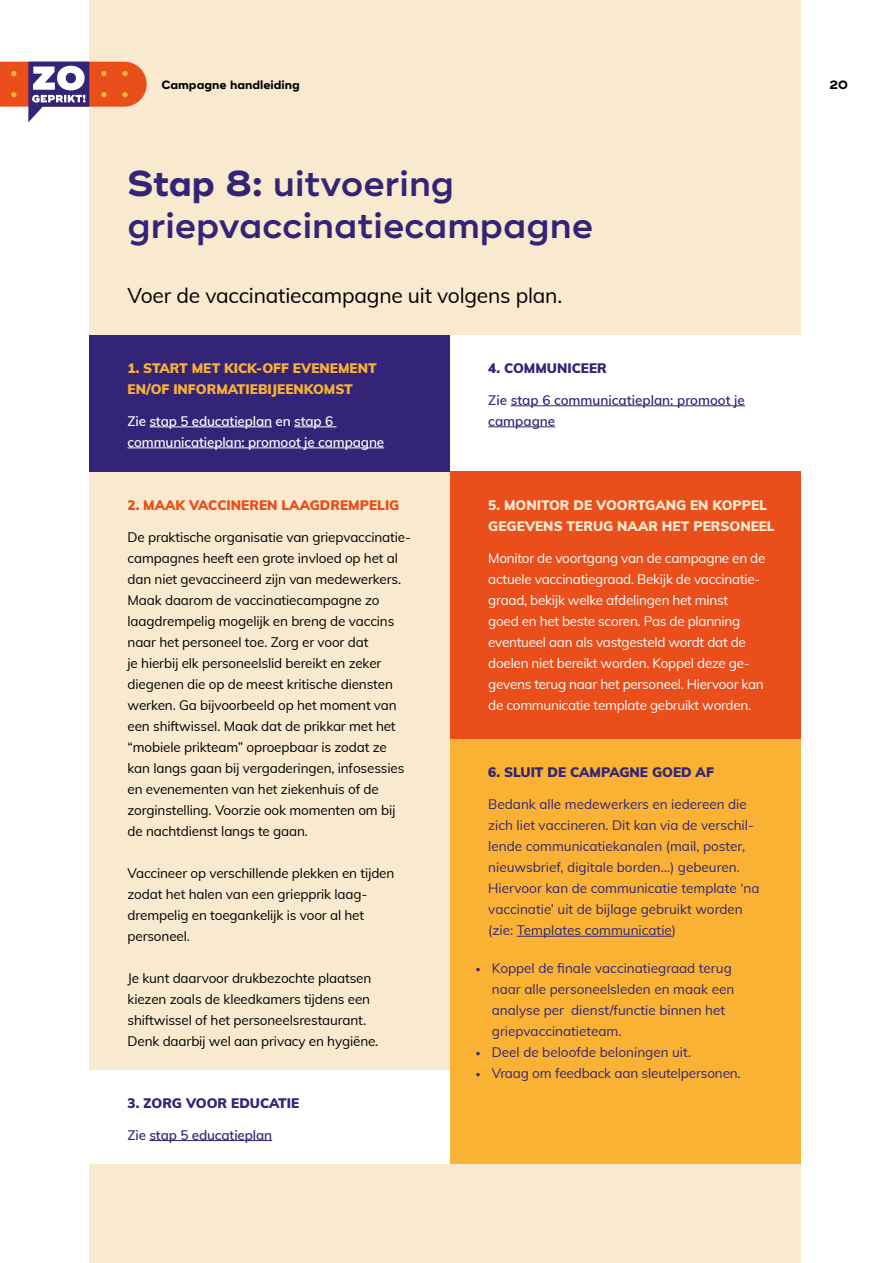
<style>
.page{position:relative;width:893px;height:1263px;background:#fff}
.page>*{position:absolute;margin:0;border:0;box-sizing:border-box;transform-origin:0 0}
.Koppen{font:600 36px/42px "Ridley Grotesk";color:#332477}
.Inleiding{font:21px "Muli";letter-spacing:-.01em;color:#000}
.Plate_tekst{font:13.5px/21px "Muli";letter-spacing:-.01em;color:#000}
.Plate_tekst-2{font:13.5px/21px "Muli";color:#332477}
.P_-_Opsommingen{font:13.5px/21px "Muli";letter-spacing:-.02em;color:#fff}
.Plate_tekst-3{font:600 13.5px/21px "Muli";color:#332477}
.Plate_tekst-4{font:600 13.5px/21px "Muli";letter-spacing:-.01em;color:#fff}
.Koppen-2{font:900 13.5px/21px "Muli";color:#f9e9ce}
.Koppen-3{font:900 13.5px "Muli";color:#332477}
.Koppen-4{font:900 13.5px/21px "Muli";color:#f9b234}
.Koppen-5{font:900 13.5px "Muli";color:#e94e1b}
.t1{font:700 12px "Ridley Grotesk";color:#000}
.s1{font-weight:700}
.s2{font-family:"Athelas"}
</style>
<div class="page">
<div style="left:89px;top:335px;width:361px;height:176px;background:#332477"></div>
<div style="left:89px;top:1px;width:712px;height:334px;background:#f9e9ce"></div>
<hr style="left:149px;top:426px;width:123px;height:1px;background:#fff">
<hr style="left:294px;top:426px;width:42px;height:1px;background:#fff">
<hr style="left:128px;top:447px;width:256px;height:1px;background:#fff">
<hr style="left:511px;top:405px;width:234px;height:1px;background:#332477">
<hr style="left:488px;top:426px;width:67px;height:1px;background:#332477">
<div style="left:89px;top:472px;width:361px;height:658px;background:#f9e9ce"></div>
<div style="left:450px;top:471px;width:351px;height:268px;background:#e94e1b"></div>
<div style="left:450px;top:739px;width:351px;height:431px;background:#f9b234"></div>
<hr style="left:517px;top:936px;width:155px;height:1px;background:#332477">
<div style="left:89px;top:1070px;width:361px;height:94px;background:#fff"></div>
<hr style="left:149px;top:1140px;width:123px;height:1px;background:#332477">
<div style="left:89px;top:1164px;width:712px;height:99px;background:#f9e9ce"></div>
<svg style="left:0;top:62px;width:147px;height:60px"></svg>
<p class="t1" style="left:162px;top:78px;width:140px">Campagne handleiding</p>
<p class="t1" style="left:830px;top:78px;width:20px">20</p>
<p class="Koppen" style="left:128px;top:163px;width:467px"><span class="s1">Stap 8:</span> uitvoering griepvaccinatiecampagne</p>
<p class="Inleiding" style="left:128px;top:280px;width:436px">Voer de vaccinatiecampagne uit volgens plan.</p>
<p class="Koppen-4" style="left:128px;top:357px;width:251px">1. START MET KICK-OFF EVENEMENT<br>EN/OF INFORMATIEBIJEENKOMST</p>
<p class="Plate_tekst-4" style="left:128px;top:410px;width:258px">Zie stap 5 educatieplan en stap 6 communicatieplan: promoot je campagne</p>
<p class="Koppen-3" style="left:488px;top:358px;width:120px">4. COMMUNICEER</p>
<p class="Plate_tekst-3" style="left:488px;top:389px;width:258px">Zie stap 6 communicatieplan: promoot je campagne</p>
<p class="Koppen-5" style="left:128px;top:495px;width:273px">2. MAAK VACCINEREN LAAGDREMPELIG</p>
<p class="Koppen-2" style="left:488px;top:494px;width:288px">5. MONITOR DE VOORTGANG EN KOPPEL<br>GEGEVENS TERUG NAAR HET PERSONEEL</p>
<p class="P_-_Opsommingen" style="left:488px;top:547px;width:279px">Monitor de voortgang van de campagne en de actuele vaccinatie-graad. Bekijk de vaccinatie&shy;graad, bekijk welke afdelingen het minst<br>goed en het beste scoren. Pas de planning eventueel aan als vastgesteld wordt dat de doelen niet bereikt worden. Koppel deze ge&shy;gevens terug naar het personeel. Hiervoor kan de communicatie template gebruikt worden.</p>
<p class="Plate_tekst" style="left:128px;top:526px;width:285px">De praktische organisatie van griep-vaccinatie&shy;campagnes heeft een grote invloed op het al dan niet gevaccineerd zijn van medewerkers.<br>Maak daarom de vaccinatiecampagne zo laagdrempelig mogelijk en breng de -vaccins naar het personeel toe. Zorg er voor dat<br>je hierbij elk personeelslid bereikt en zeker diegenen die op de meest kritische diensten -werken. Ga bijvoorbeeld op het moment van een shiftwissel. Maak dat de prikkar met het “mobiele prikteam” oproepbaar is zodat ze kan langs gaan bij vergaderingen, info-sessies en evenementen van het ziekenhuis of de zorginstelling. Voorzie ook momenten om bij de nachtdienst langs te gaan.</p>
<p class="Plate_tekst" style="left:128px;top:862px;width:268px">Vaccineer op verschillende plekken en tijden zodat het halen van een griepprik laag&shy;drempelig en toegankelijk is voor al het personeel.</p>
<p class="Plate_tekst" style="left:128px;top:967px;width:252px">Je kunt daarvoor drukbezochte plaatsen kiezen zoals de kleedkamers tijdens een shiftwissel of het personeelsrestaurant.<br>Denk daarbij wel aan privacy en hygiëne.</p>
<p class="Koppen-3" style="left:488px;top:762px;width:227px">6. SLUIT DE CAMPAGNE GOED AF</p>
<p class="Plate_tekst-2" style="left:488px;top:793px;width:273px">Bedank alle medewerkers en iedereen die zich liet vaccineren. Dit kan via de verschil&shy;lende communicatiekanalen (mail, poster, nieuwsbrief, digitale borden…) gebeuren.<br>Hiervoor kan de communicatie template ‘na vaccinatie’ uit de bijlage gebruikt worden (zie: Templates communicatie)</p>
<p class="Plate_tekst-2" style="left:492px;top:957px;width:244px;text-indent:-17px"><span class="s2">•</span> Koppel de finale vaccinatiegraad -terug naar alle personeelsleden en maak een analyse per dienst/functie binnen het griepvaccinatieteam.</p>
<p class="Plate_tekst-2" style="left:475px;top:1041px;width:218px"><span class="s2">•</span> Deel de beloofde beloningen uit.</p>
<p class="Plate_tekst-2" style="left:475px;top:1062px;width:267px"><span class="s2">•</span> Vraag om feedback aan sleutelpersonen.</p>
<p class="Koppen-3" style="left:128px;top:1093px;width:173px">3. ZORG VOOR EDUCATIE</p>
<p class="Plate_tekst-3" style="left:128px;top:1123px;width:146px">Zie stap 5 educatieplan</p>
</div>
